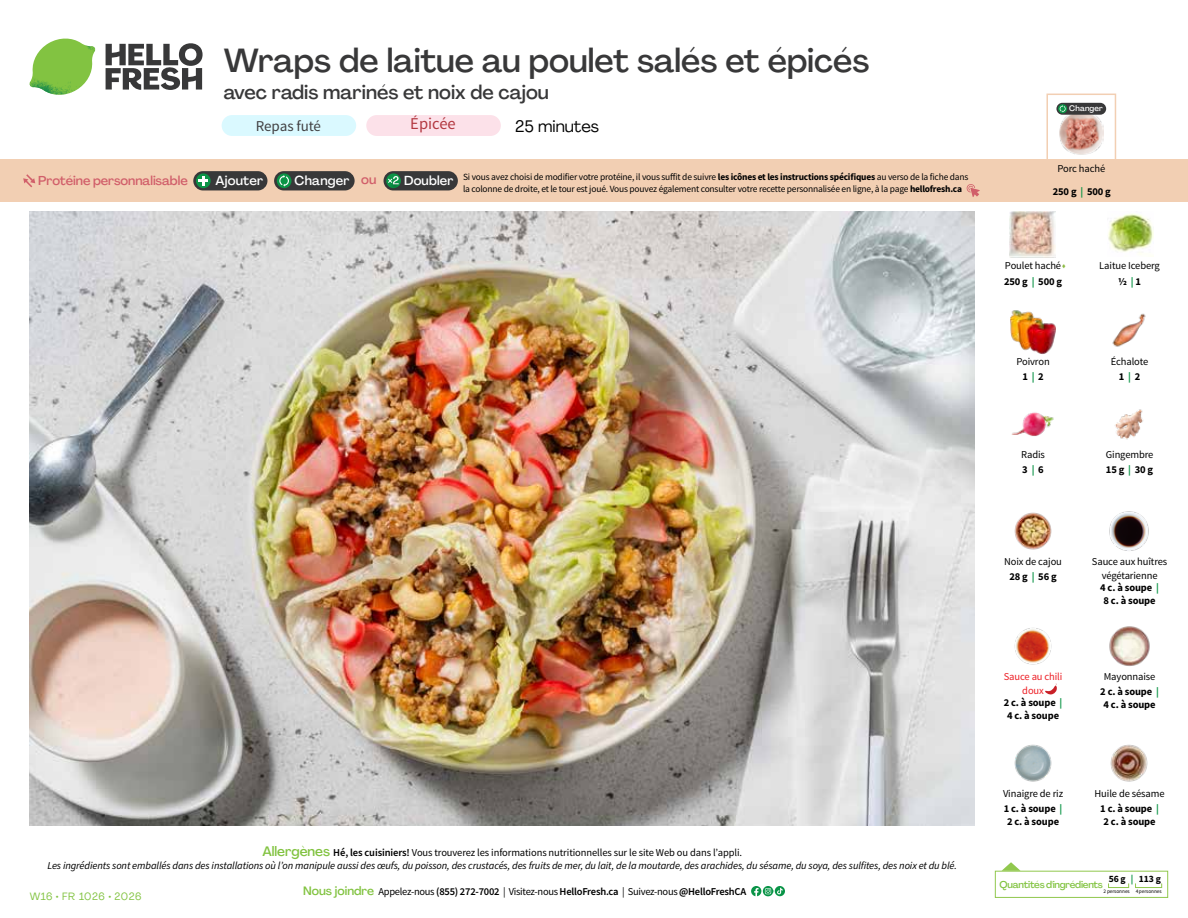
<style>
.page{position:relative;width:1188px;height:918px;background:#fff}
.page>*{position:absolute;margin:0;border:0;box-sizing:border-box;transform-origin:0 0}
.t1{font:500 33px "Agrandir";color:#383839}
.t2{font:500 19.5px "Agrandir";color:#383839}
.t3{font:16.5px "Agrandir";color:#000}
.t4{font:16.5px "Source Sans Pro";color:#b33841}
.t5{font:15px "Source Sans Pro";letter-spacing:-.01em;color:#414042}
.t6{font:500 12.9px "Agrandir";letter-spacing:.015em;color:#fff}
.t7{font:500 12.75px "Agrandir";letter-spacing:-.005em;color:#d15f6a}
.t8{font:italic 10.5px/13.5px "Source Sans Pro";letter-spacing:-.01em;color:#000;text-align:center}
.t9{font:10.5px/14.9px "Source Sans Pro";letter-spacing:-.01em;color:#000;text-align:center}
.t10{font:600 10.5px "Source Sans Pro";letter-spacing:-.02em;color:#000}
.t11{font:700 10.5px/13.5px "Source Sans Pro";letter-spacing:-.01em;color:#000;text-align:center}
.t12{font:10.5px/13.5px "Source Sans Pro";letter-spacing:-.01em;color:#ed1d24;text-align:center}
.t13{font:10.5px "Agrandir";letter-spacing:.05em;color:#82c341}
.t14{font:500 9.75px "Agrandir";letter-spacing:-.025em;color:#82c341}
.t15{font:700 9.6px "Source Sans Pro";color:#000}
.t16{font:9.45px/12px "Source Sans Pro";letter-spacing:-.02em;color:#000}
.t17{font:500 7.95px "Agrandir";letter-spacing:.02em;color:#fff}
.t18{font:5.25px "Source Sans Pro";letter-spacing:-.01em;color:#000}
.s1{color:#d15f6a}
.s2{font-weight:700}
.s3{font-weight:700;color:#0b9446}
.s4{color:#0b9446}
.s5{font-family:"Agrandir";font-weight:500;font-style:normal;font-size:13.5px;color:#82c341}
.s6{font-weight:600;font-style:normal}
.s7{font-style:normal}
.s8{font-family:"Agrandir";font-weight:500;font-size:12px;color:#82c341}
.s9{font-weight:400}
</style>
<div class="page">
<svg style="left:106px;top:43px;width:97px;height:47px"></svg>
<svg style="left:34px;top:39px;width:59px;height:38px"></svg>
<img style="left:65px;top:39px;width:30px;height:25px">
<img style="left:33px;top:60px;width:56px;height:10px">
<img style="left:29px;top:64px;width:58px;height:31px">
<img style="left:64px;top:70px;width:25px;height:24px">
<img style="left:30px;top:211px;width:945px;height:615px">
<svg style="left:775px;top:886px;width:10px;height:10px"></svg>
<svg style="left:751px;top:886px;width:32px;height:10px"></svg>
<svg style="left:1002px;top:862px;width:19px;height:9px"></svg>
<div style="left:995px;top:871px;width:173px;height:27px;border:1px solid #91c84e"></div>
<div style="left:1108px;top:883px;width:21px;height:5px;border:1px solid #91c84e"></div>
<div style="left:1135px;top:883px;width:27px;height:5px;border:1px solid #91c84e"></div>
<img style="left:1011px;top:310px;width:45px;height:44px">
<img style="left:1112px;top:313px;width:34px;height:34px">
<img style="left:1011px;top:412px;width:43px;height:24px">
<img style="left:1115px;top:409px;width:28px;height:31px">
<img style="left:1014px;top:512px;width:38px;height:38px">
<img style="left:1109px;top:511px;width:40px;height:40px">
<img style="left:1014px;top:628px;width:38px;height:37px">
<img style="left:1014px;top:744px;width:38px;height:38px">
<img style="left:1110px;top:744px;width:38px;height:38px">
<img style="left:1108px;top:213px;width:45px;height:42px">
<img style="left:1010px;top:212px;width:45px;height:45px">
<img style="left:1109px;top:626px;width:41px;height:40px">
<svg style="left:1045px;top:683px;width:12px;height:12px"></svg>
<div style="left:0;top:160px;width:1188px;height:42px;background:#f2cfb3"></div>
<svg style="left:23px;top:174px;width:12px;height:13px"></svg>
<div style="left:384px;top:171px;width:74px;height:19px;background:#383839;border-radius:10px"></div>
<svg style="left:386px;top:173px;width:15px;height:15px"></svg>
<div style="left:389px;top:180px;width:11px;height:11px;background:#000;opacity:.35"></div>
<svg style="left:387px;top:176px;width:12px;height:8px"></svg>
<div style="left:274px;top:171px;width:81px;height:19px;background:#383839;border-radius:10px"></div>
<svg style="left:277px;top:173px;width:15px;height:15px"></svg>
<svg style="left:279px;top:175px;width:10px;height:12px"></svg>
<div style="left:193px;top:171px;width:74px;height:19px;background:#383839;border-radius:10px"></div>
<svg style="left:196px;top:173px;width:15px;height:15px"></svg>
<svg style="left:198px;top:176px;width:10px;height:10px"></svg>
<svg style="left:967px;top:184px;width:13px;height:13px"></svg>
<div style="left:1046px;top:94px;width:70px;height:69px;border:2px solid #f2cfb3"></div>
<img style="left:1060px;top:114px;width:43px;height:41px">
<div style="left:1056px;top:103px;width:50px;height:12px;background:#383839;border-radius:6px"></div>
<svg style="left:1058px;top:104px;width:9px;height:9px"></svg>
<svg style="left:1060px;top:105px;width:6px;height:7px"></svg>
<div style="left:366px;top:115px;width:135px;height:21px;background:#fce1e9;border-radius:10px"></div>
<div style="left:222px;top:115px;width:134px;height:21px;background:#daf9ff;border-radius:10px"></div>
<h1 class="t1" style="left:224px;top:40px;width:647px">Wraps de laitue au poulet salés et épicés</h1>
<h2 class="t2" style="left:224px;top:80px;width:327px">avec radis marinés et noix de cajou</h2>
<h3 class="t3" style="left:515px;top:116px;width:86px">25 minutes</h3>
<h3 class="t5" style="left:256px;top:117px;width:67px">Repas futé</h3>
<h3 class="t4" style="left:410px;top:114px;width:47px">Épicée</h3>
<p class="t17" style="left:1069px;top:104px;width:35px">Changer</p>
<p class="t7" style="left:38px;top:173px;width:151px">Protéine personnalisable</p>
<p class="t6" style="left:216px;top:172px;width:49px">Ajouter</p>
<p class="t6" style="left:295px;top:172px;width:83px">Changer <span class="s1">ou</span></p>
<p class="t6" style="left:404px;top:172px;width:51px">Doubler</p>
<p class="t9" style="left:1053px;top:157px;width:60px;line-height:22.6px">Porc haché<br><span class="s2">250 g</span> <span class="s3">|</span> <span class="s2">500 g</span></p>
<p class="t16" style="left:463px;top:171px;width:507px">Si vous avez choisi de modifier votre protéine, il vous suffit de suivre <span class="s2">les icônes et les instructions spécifiques</span> au verso de la fiche dans la colonne de droite, et le tour est joué. Vous pouvez également consulter votre recette personnalisée en ligne, à la page <span class="s2">hellofresh.ca</span></p>
<p class="t9" style="left:1004px;top:258px;width:60px;line-height:15.6px;text-align:left">Poulet haché<br><span class="s2">250 g</span> <span class="s3">|</span> <span class="s2">500 g</span></p>
<p class="t9" style="left:1099px;top:258px;width:62px;line-height:15.6px">Laitue Iceberg <span class="s2">½</span> <span class="s3">|</span> <span class="s2">1</span></p>
<p class="t9" style="left:1016px;top:355px;width:35px">Poivron<br><span class="s2">1</span> <span class="s3">|</span> <span class="s2">2</span></p>
<p class="t9" style="left:1111px;top:355px;width:39px">Échalote<br><span class="s2">1</span> <span class="s3">|</span> <span class="s2">2</span></p>
<p class="t9" style="left:1021px;top:447px;width:25px;text-align:left">Radis<br><span class="s2">3</span> <span class="s3">|</span> <span class="s2">6</span></p>
<p class="t9" style="left:1106px;top:447px;width:49px;text-align:left">Gingembre<br><span class="s2">15g</span> <span class="s3">|</span> <span class="s2">30g</span></p>
<p class="t9" style="left:1004px;top:555px;width:59px">Noix de cajou<br><span class="s2">28g</span> <span class="s3">|</span> <span class="s2">56g</span></p>
<p class="t9" style="left:1092px;top:555px;width:77px;line-height:13.5px">Sauce aux huîtres végétarienne</p>
<p class="t11" style="left:1100px;top:580px;width:60px">4 c. à soupe <span class="s4">|<br></span>8 c. à soupe</p>
<p class="t8" style="left:47px;top:846px;width:911px"><span class="s5">Allergènes</span> <span class="s6">Hé, les cuisiniers!</span> <span class="s7">Vous trouverez les informations nutritionnelles sur le site Web ou dans l’appli.<br></span>Les ingrédients sont emballés dans des installations où l’on manipule aussi des œufs, du poisson, des crustacés, des fruits de mer, du lait, de la moutarde, des arachides, du sésame, du soya, des sulfites, des noix et du blé.</p>
<p class="t13" style="left:30px;top:890px;width:113px">W16 • FR 1026 • 2026</p>
<p class="t10" style="left:303px;top:885px;width:445px"><span class="s8">Nous joindre</span> <span class="s9">Appelez-nous</span> (855) 272-7002 <span class="s9">| Visitez-nous</span> HelloFresh.ca <span class="s9">| Suivez-nous</span> @HelloFreshCA</p>
<p class="t12" style="left:1004px;top:670px;width:60px">Sauce au chili doux</p>
<p class="t11" style="left:1004px;top:695px;width:60px">2 c. à soupe <span class="s4">|<br></span>4 c. à soupe</p>
<p class="t9" style="left:1003px;top:786px;width:62px;text-align:left">Vinaigre de riz<br><span class="s2">1 c. à soupe</span> <span class="s3">|</span></p>
<p class="t11" style="left:1007px;top:815px;width:54px">2 c. à soupe</p>
<p class="t9" style="left:1100px;top:669px;width:60px">Mayonnaise<br><span class="s2">2 c. à soupe</span> <span class="s3">|</span></p>
<p class="t11" style="left:1104px;top:698px;width:54px">4 c. à soupe</p>
<p class="t9" style="left:1095px;top:786px;width:72px">Huile de sésame<br><span class="s2">1 c. à soupe</span> <span class="s3">|</span></p>
<p class="t11" style="left:1104px;top:815px;width:54px">2 c. à soupe</p>
<p class="t15" style="left:1109px;top:872px;width:54px">56 g <span class="s4">|</span> 113 g</p>
<p class="t18" style="left:1103px;top:888px;width:60px">2 personnes 4 personnes</p>
<p class="t14" style="left:1000px;top:878px;width:105px">Quantités d'ingrédients</p>
</div>
